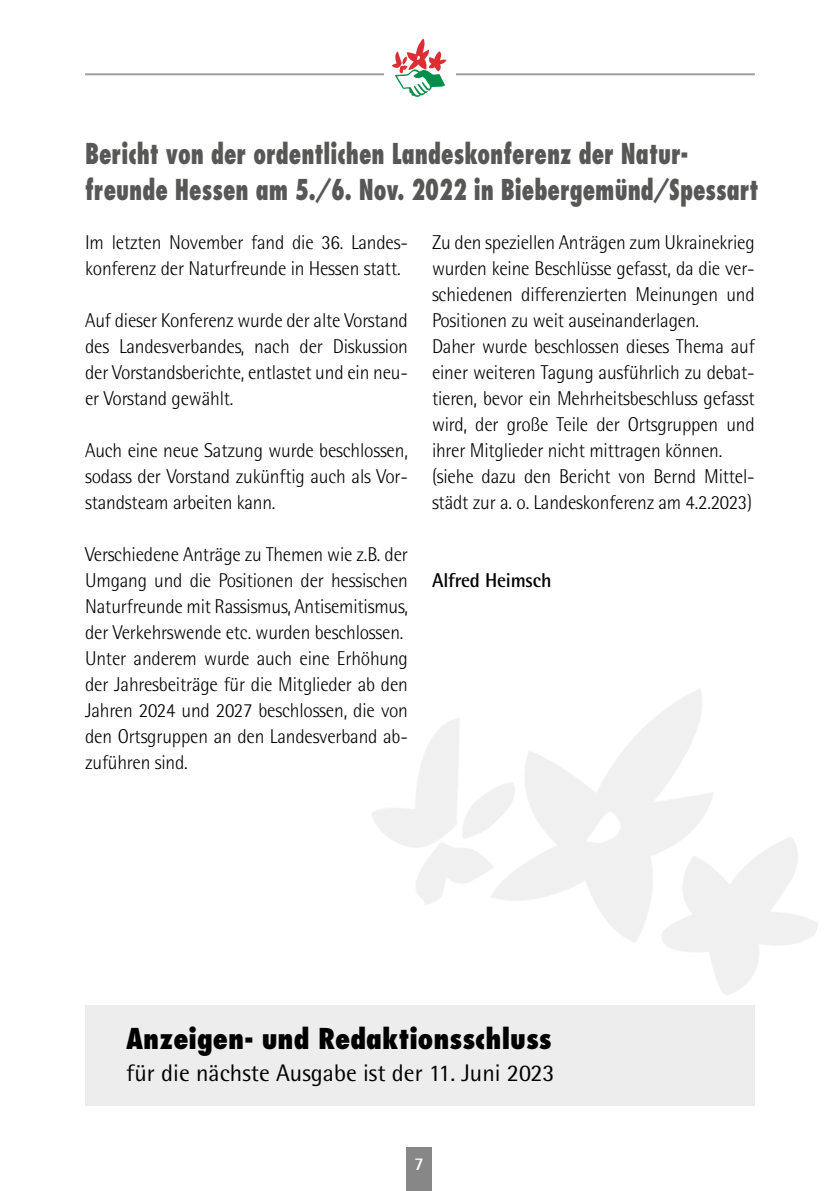
<style>
.page{position:relative;width:840px;height:1191px;background:#fff}
.page>*{position:absolute;margin:0;border:0;box-sizing:border-box;transform-origin:0 0}
.t1{font:800 condensed 28px/36px "Futura";color:#575756;scale:.82 1}
.t2{font:800 condensed 28px "Futura";color:#000}
.t3{font:24px "Rotis Semi Sans";color:#000}
.t4{font:300 20px/26px "Rotis Semi Sans";letter-spacing:-.01em;color:#000}
.t5{font:700 20px "Rotis Semi Sans";letter-spacing:-.01em;color:#000}
.t6{font:700 18px "Rotis Semi Sans";color:#fff}
</style>
<div class="page">
<div style="left:406px;top:1147px;width:25px;height:44px;background:#878787"></div>
<hr style="left:85px;top:73px;width:669px;height:2px;background:#9d9d9c">
<div style="left:384px;top:34px;width:71px;height:66px;background:#fff"></div>
<svg style="left:392px;top:39px;width:54px;height:58px"></svg>
<div style="left:85px;top:1005px;width:668px;height:101px;background:#ededed"></div>
<h1 class="t1" style="left:85px;top:136px;width:822px">Bericht von der ordentlichen Landeskonferenz der Natur&shy;freunde Hessen am 5./6. Nov. 2022 in Biebergemünd/Spessart</h1>
<p class="t4" style="left:85px;top:229px;width:324px">Im letzten November fand die 36. Landes&shy;konferenz der Naturfreunde in Hessen statt.</p>
<p class="t4" style="left:85px;top:307px;width:324px;text-align:justify">Auf dieser Konferenz wurde der alte Vorstand des Landesverbandes, nach der Diskussion der Vorstandsberichte, entlastet und ein neu&shy;er Vorstand gewählt.</p>
<p class="t4" style="left:85px;top:437px;width:324px;text-align:justify">Auch eine neue Satzung wurde beschlossen, sodass der Vorstand zukünftig auch als Vor&shy;standsteam arbeiten kann.</p>
<p class="t4" style="left:85px;top:541px;width:324px">Verschiedene Anträge zu Themen wie z.B. der Umgang und die Positionen der hessischen Naturfreunde mit Rassismus, Antisemitismus, der Verkehrswende etc. wurden beschlossen.<br>Unter anderem wurde auch eine Erhöhung der Jahresbeiträge für die Mitglieder ab den Jahren 2024 und 2027 beschlossen, die von den Ortsgruppen an den Landesverband ab&shy;zuführen sind.</p>
<p class="t4" style="left:432px;top:229px;width:324px">Zu den speziellen Anträgen zum Ukrainekrieg wurden keine Beschlüsse gefasst, da die ver&shy;schiedenen differenzierten Meinungen und Positionen zu weit auseinanderlagen.<br>Daher wurde beschlossen dieses Thema auf einer weiteren Tagung ausführlich zu debat&shy;tieren, bevor ein Mehrheitsbeschluss gefasst wird, der große Teile der Ortsgruppen und ihrer Mitglieder nicht mittragen können. (siehe dazu den Bericht von Bernd Mittel&shy;städt zur a. o. Landeskonferenz am 4.2.2023)</p>
<p class="t5" style="left:432px;top:568px;width:121px">Alfred Heimsch</p>
<h1 class="t2" style="left:126px;top:1020px;width:427px">Anzeigen- und Redaktionsschluss</h1>
<p class="t3" style="left:126px;top:1058px;width:429px">für die nächste Ausgabe ist der 11. Juni 2023</p>
<p class="t6" style="left:414px;top:1152px;width:11px">7</p>
</div>
